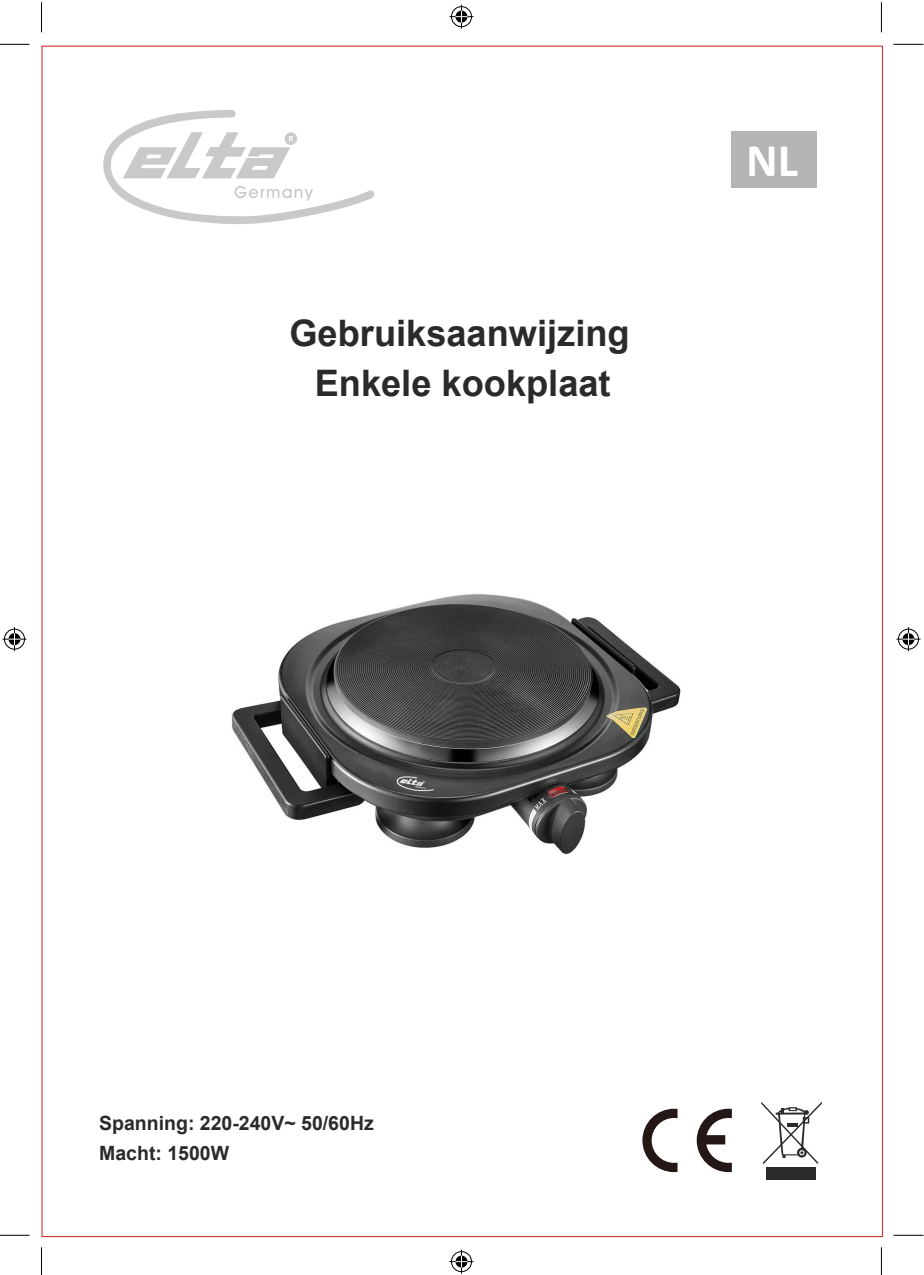
<style>
.page{position:relative;width:924px;height:1275px;background:#fff}
.page>*{position:absolute;margin:0;border:0;box-sizing:border-box;transform-origin:0 0}
.t1{font:700 47.2px "Calibri";color:#fff}
.t2{font:700 36.4px/49.8px "Arial";color:#2c292a;text-align:center}
.t3{font:700 19.6px/30.6px "Arial";color:#2c292a}
</style>
<div class="page">
<svg style="left:0;top:44px;width:29px;height:1px"></svg>
<hr style="left:893px;top:44px;width:30px;height:1px;background:#000">
<svg style="left:0;top:1235px;width:29px;height:1px"></svg>
<hr style="left:893px;top:1235px;width:30px;height:1px;background:#000">
<hr style="left:41px;top:2px;width:1px;height:30px;background:#000">
<svg style="left:41px;top:1247px;width:1px;height:28px"></svg>
<hr style="left:880px;top:2px;width:1px;height:30px;background:#000">
<svg style="left:880px;top:1248px;width:1px;height:27px"></svg>
<svg style="left:449px;top:5px;width:24px;height:24px"></svg>
<svg style="left:449px;top:1249px;width:24px;height:24px"></svg>
<svg style="left:2px;top:627px;width:24px;height:24px"></svg>
<svg style="left:896px;top:627px;width:24px;height:24px"></svg>
<svg style="left:103px;top:110px;width:272px;height:115px"></svg>
<div style="left:730px;top:131px;width:85px;height:57px;background:#b4b4b5"></div>
<img style="left:231px;top:593px;width:450px;height:262px">
<div style="left:765px;top:1167px;width:50px;height:12px;background:#2c292a"></div>
<svg style="left:761px;top:1102px;width:60px;height:62px"></svg>
<svg style="left:642px;top:1108px;width:89px;height:64px"></svg>
<h2 class="t2" style="left:289px;top:309px;width:341px">Gebruiksaanwijzing<br>Enkele kookplaat</h2>
<h1 class="t1" style="left:745px;top:132px;width:53px">NL</h1>
<p class="t3" style="left:99px;top:1109px;width:276px">Spanning: 220-240V~ 50/60Hz<br>Macht: 1500W</p>
</div>
